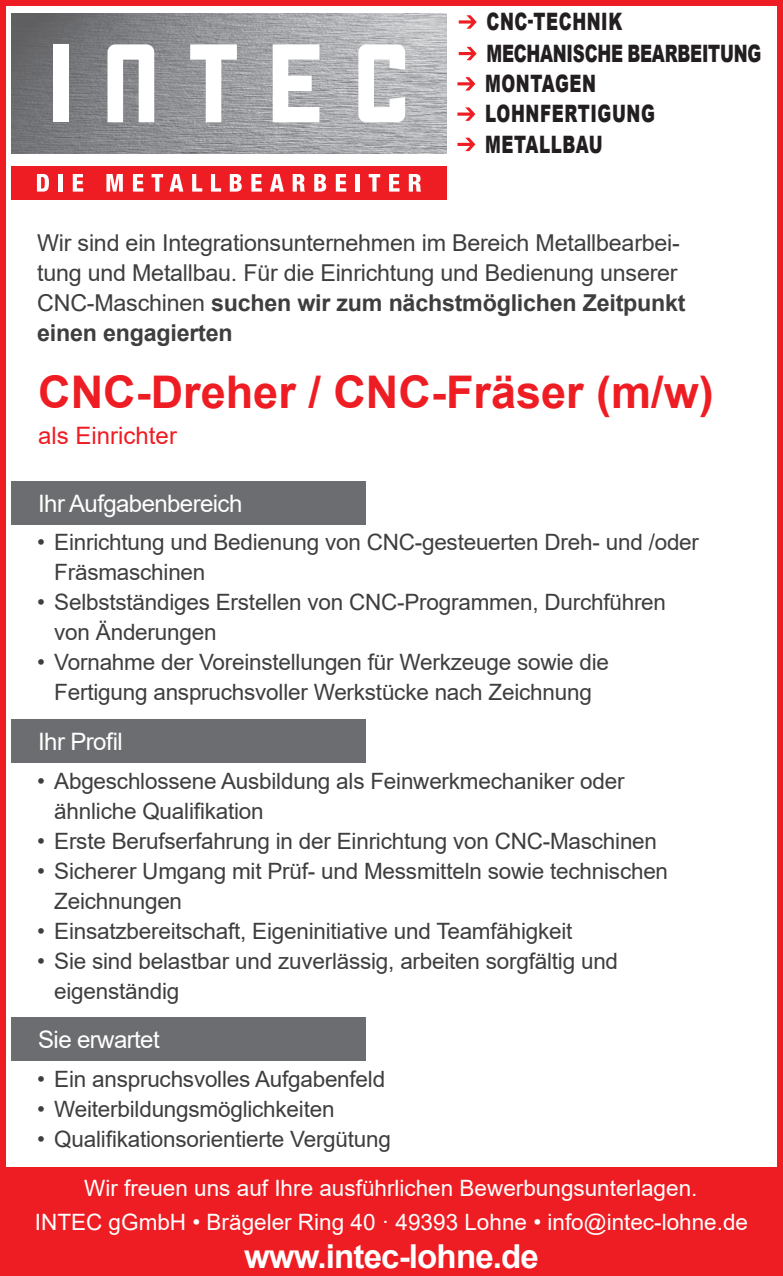
<style>
.page{position:relative;width:783px;height:1276px;background:#fff}
.page>*{position:absolute;margin:0;border:0;box-sizing:border-box;transform-origin:0 0}
.t1{font:700 45px "Arial";color:#ee1d23}
.t2{font:700 33px "Arial";letter-spacing:-.025em;color:#fff}
.t3{font:900 24px "Arial";letter-spacing:.035em;color:#231f20;scale:.7 1}
.t4{font:24px "Arial";letter-spacing:-.025em;color:#fff}
.t5{font:900 24px "Arial";letter-spacing:-.015em;color:#231f20;scale:.7 1}
.t6{font:24px "Arial";color:#ee1d23}
.t7{font:23.4px/30px "Arial";letter-spacing:-.01em;color:#3e3e3f}
.t8{font:22.5px/30px "Arial";letter-spacing:-.01em;color:#3e3e3f}
.t9{font:22.5px "Arial";color:#fff}
.s1{font-weight:700}
</style>
<div class="page">
<img style="left:12px;top:13px;width:434px;height:140px">
<div style="left:12px;top:166px;width:434px;height:34px;background:#ee1d23"></div>
<div style="left:53px;top:44px;width:15px;height:78px;background:#fff"></div>
<svg style="left:107px;top:37px;width:54px;height:85px"></svg>
<svg style="left:190px;top:37px;width:52px;height:85px"></svg>
<svg style="left:272px;top:37px;width:52px;height:85px"></svg>
<svg style="left:358px;top:37px;width:50px;height:85px"></svg>
<svg style="left:37px;top:174px;width:12px;height:18px"></svg>
<hr style="left:59px;top:174px;width:4px;height:18px;background:#fff">
<svg style="left:73px;top:174px;width:10px;height:18px"></svg>
<svg style="left:106px;top:174px;width:17px;height:18px"></svg>
<svg style="left:133px;top:174px;width:10px;height:18px"></svg>
<svg style="left:151px;top:174px;width:12px;height:18px"></svg>
<svg style="left:169px;top:174px;width:14px;height:18px"></svg>
<svg style="left:192px;top:174px;width:10px;height:18px"></svg>
<svg style="left:211px;top:174px;width:10px;height:18px"></svg>
<svg style="left:230px;top:174px;width:12px;height:18px"></svg>
<svg style="left:251px;top:174px;width:11px;height:18px"></svg>
<svg style="left:270px;top:174px;width:14px;height:18px"></svg>
<svg style="left:292px;top:174px;width:13px;height:18px"></svg>
<svg style="left:314px;top:174px;width:12px;height:18px"></svg>
<svg style="left:336px;top:174px;width:10px;height:18px"></svg>
<hr style="left:355px;top:174px;width:4px;height:18px;background:#fff">
<svg style="left:368px;top:174px;width:12px;height:18px"></svg>
<svg style="left:389px;top:174px;width:10px;height:18px"></svg>
<svg style="left:408px;top:174px;width:13px;height:18px"></svg>
<svg style="left:457px;top:138px;width:18px;height:13px"></svg>
<svg style="left:458px;top:15px;width:18px;height:14px"></svg>
<svg style="left:458px;top:47px;width:18px;height:13px"></svg>
<svg style="left:457px;top:77px;width:18px;height:14px"></svg>
<svg style="left:457px;top:107px;width:18px;height:14px"></svg>
<div style="left:0;top:0;width:782px;height:1276px;border:6px solid #ee1d23"></div>
<div style="left:0;top:1168px;width:782px;height:108px;background:#ee1d23"></div>
<div style="left:12px;top:482px;width:354px;height:43px;background:#6c6d70"></div>
<div style="left:12px;top:719px;width:354px;height:43px;background:#6c6d70"></div>
<div style="left:12px;top:1018px;width:354px;height:43px;background:#6c6d70"></div>
<p class="t3" style="left:486px;top:4px;width:195px">CNC-TECHNIK</p>
<p class="t5" style="left:486px;top:36px;width:394px">MECHANISCHE BEARBEITUNG</p>
<p class="t3" style="left:485px;top:66px;width:160px">MONTAGEN</p>
<p class="t3" style="left:485px;top:96px;width:244px">LOHNFERTIGUNG</p>
<p class="t3" style="left:485px;top:127px;width:169px">METALLBAU</p>
<p class="t7" style="left:37px;top:228px;width:649px">Wir sind ein Integrationsunternehmen im Bereich Metallbearbei&shy;tung und Metallbau. Für die Einrichtung und Bedienung unserer CNC-Maschinen <span class="s1">suchen wir zum nächstmöglichen Zeitpunkt einen engagierten</span></p>
<p class="t1" style="left:38px;top:360px;width:677px">CNC-Dreher / CNC-Fräser (m/w)</p>
<p class="t6" style="left:38px;top:419px;width:140px">als Einrichter</p>
<p class="t4" style="left:38px;top:487px;width:205px">Ihr Aufgabenbereich</p>
<p class="t8" style="left:54px;top:526px;width:646px;text-indent:-17px">• Einrichtung und Bedienung von CNC-gesteuerten Dreh- und /oder<br>Fräsmaschinen</p>
<p class="t8" style="left:54px;top:586px;width:613px;text-indent:-17px">• Selbstständiges Erstellen von CNC-Programmen, Durchführen von Änderungen</p>
<p class="t8" style="left:37px;top:646px;width:573px;text-align:center">• Vornahme der Voreinstellungen für Werkzeuge sowie die<br>Fertigung anspruchsvoller Werkstücke nach Zeichnung</p>
<p class="t4" style="left:38px;top:724px;width:86px">Ihr Profil</p>
<p class="t8" style="left:54px;top:765px;width:571px;text-indent:-17px">• Abgeschlossene Ausbildung als Feinwerkmechaniker oder ähnliche Qualifikation</p>
<p class="t8" style="left:37px;top:825px;width:621px">• Erste Berufserfahrung in der Einrichtung von CNC-Maschinen</p>
<p class="t8" style="left:54px;top:855px;width:615px;text-indent:-17px">• Sicherer Umgang mit Prüf- und Messmitteln sowie technischen<br>Zeichnungen</p>
<p class="t8" style="left:37px;top:915px;width:536px">• Einsatzbereitschaft, Eigeninitiative und Teamfähigkeit</p>
<p class="t8" style="left:54px;top:945px;width:565px;text-indent:-17px">• Sie sind belastbar und zuverlässig, arbeiten sorgfältig und eigenständig</p>
<p class="t4" style="left:38px;top:1023px;width:123px">Sie erwartet</p>
<p class="t8" style="left:37px;top:1064px;width:349px">• Ein anspruchsvolles Aufgabenfeld</p>
<p class="t8" style="left:37px;top:1094px;width:299px">• Weiterbildungsmöglichkeiten</p>
<p class="t8" style="left:37px;top:1124px;width:355px">• Qualifikationsorientierte Vergütung</p>
<p class="t9" style="left:84px;top:1172px;width:614px">Wir freuen uns auf Ihre ausführlichen Bewerbungsunterlagen.</p>
<p class="t9" style="left:35px;top:1206px;width:714px">INTEC gGmbH • Brägeler Ring 40 · 49393 Lohne • info@intec-lohne.de</p>
<p class="t2" style="left:244px;top:1233px;width:296px">www.intec-lohne.de</p>
</div>
